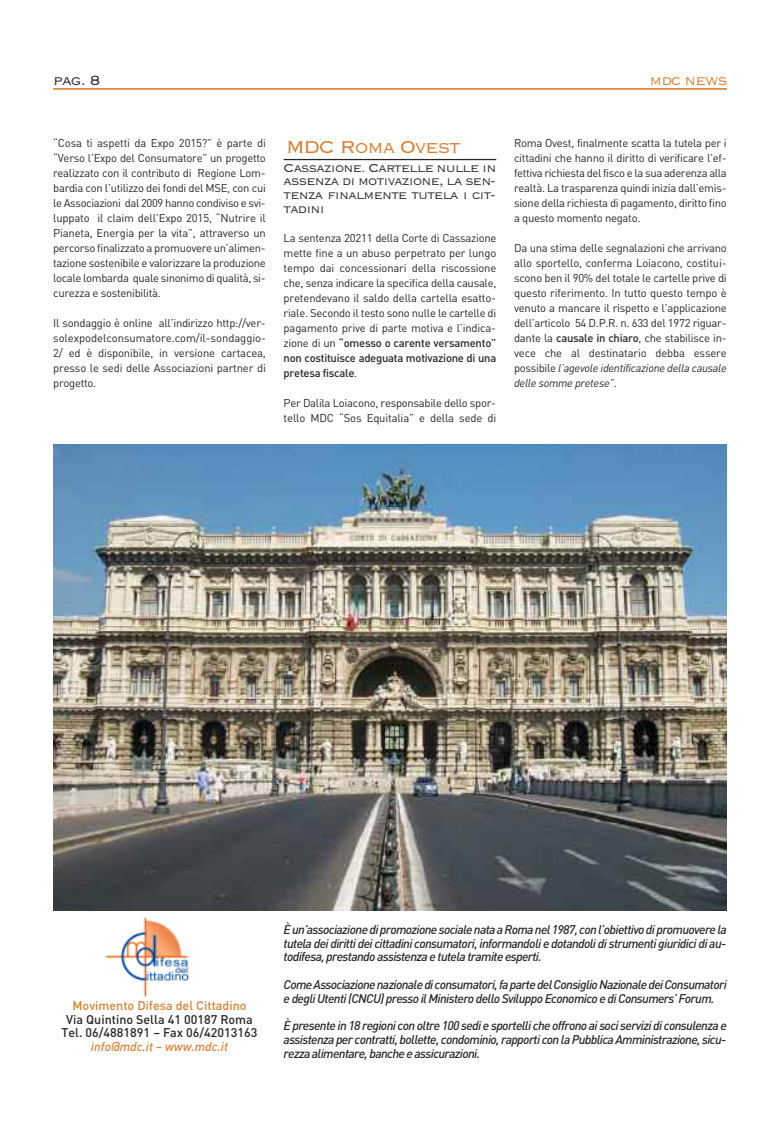
<style>
.page{position:relative;width:780px;height:1134px;background:#fff}
.page>*{position:absolute;margin:0;border:0;box-sizing:border-box;transform-origin:0 0}
.t1{font:300 22.5px "Copperplate";letter-spacing:-.05em;color:#dc7f2f}
.t2{font:300 17.5px "Copperplate";letter-spacing:-.05em;color:#dc7f2f}
.t3{font:300 17.5px "Copperplate";color:#272627}
.t4{font:300 15px/13.8px "Copperplate";letter-spacing:-.05em;color:#272627;text-align:justify}
.t5{font:italic 12.5px/13.8px "DIN Medium";letter-spacing:-.05em;color:#272627;text-align:justify}
.t6{font:500 12.5px/13.8px "DI Nmedium";color:#272627;text-align:center}
.t7{font:500 12.5px "DI Nmedium";color:#dc7f2f}
.t8{font:italic 12.5px "DIN Medium";color:#dc7f2f}
.t9{font:11.25px/15px "DI Nregular";letter-spacing:-.025em;color:#272627;text-align:justify}
.t10{font:500 11.25px/15px "DI Nmedium";letter-spacing:-.025em;color:#272627;text-align:justify}
.t11{font:italic 11.25px/15px "DIN Regular";letter-spacing:-.025em;color:#272627}
.s1{font-family:"DI Nregular";font-weight:400}
.s2{font-family:"DI Nmedium";font-weight:500}
.s3{font-family:"DI Nregular";font-style:normal}
</style>
<div class="page">
<hr style="left:53px;top:88px;width:673px;height:2px;background:#dc7f2f">
<img style="left:105px;top:918px;width:84px;height:79px">
<hr style="left:283px;top:159px;width:213px;height:1px;background:#272627">
<img style="left:53px;top:444px;width:673px;height:467px">
<h2 class="t3" style="left:53px;top:69px;width:49px">pag. 8</h2>
<h2 class="t2" style="left:649px;top:69px;width:79px">mdc news</h2>
<p class="t9" style="left:53px;top:136px;width:214px">“Cosa ti aspetti da Expo 2015?” è parte di “Verso l’Expo del Consumatore” un progetto realizzato con il contributo di Regione Lom&shy;bardia con l’utilizzo dei fondi del MSE, con cui le Associazioni dal 2009 hanno condiviso e svi&shy;luppato il claim dell’Expo 2015, “Nutrire il Pianeta, Energia per la vita”, attraverso un percorso finalizzato a promuovere un’alimen&shy;tazione sostenibile e valorizzare la produzione locale lombarda quale sinonimo di qualità, si&shy;curezza e sostenibilità.</p>
<p class="t9" style="left:53px;top:316px;width:214px">Il sondaggio è online all’indirizzo http://ver&shy;solexpodelconsumatore.com/il-sondaggio-2/ ed è disponibile, in versione cartacea, presso le sedi delle Associazioni partner di progetto.</p>
<h1 class="t1" style="left:286px;top:133px;width:176px">MDC Roma Ovest</h1>
<h3 class="t4" style="left:283px;top:160px;width:214px">Cassazione. Cartelle nulle in assenza di motivazione, la sen&shy;tenza finalmente tutela i cit&shy;tadini</h3>
<p class="t9" style="left:283px;top:230px;width:214px">La sentenza 20211 della Corte di Cassazione mette fine a un abuso perpetrato per lungo tempo dai concessionari della riscossione che, senza indicare la specifica della causale, pretendevano il saldo della cartella esatto&shy;riale. Secondo il testo sono nulle le cartelle di pagamento prive di parte motiva e l’indica-</p>
<p class="t10" style="left:283px;top:335px;width:214px"><span class="s1">zione di un</span> “omesso o carente versamento” non costituisce adeguata motivazione di una pretesa fiscale<span class="s1">.</span></p>
<p class="t9" style="left:283px;top:395px;width:214px">Per Dalila Loiacono, responsabile dello spor&shy;tello MDC “Sos Equitalia” e della sede di</p>
<p class="t9" style="left:514px;top:136px;width:214px">Roma Ovest, finalmente scatta la tutela per i cittadini che hanno il diritto di verificare l’ef&shy;fettiva richiesta del fisco e la sua aderenza alla realtà. La trasparenza quindi inizia dall’emis&shy;sione della richiesta di pagamento, diritto fino a questo momento negato.</p>
<p class="t9" style="left:514px;top:241px;width:214px">Da una stima delle segnalazioni che arrivano allo sportello, conferma Loiacono, costitui&shy;scono ben il 90% del totale le cartelle prive di questo riferimento. In tutto questo tempo è venuto a mancare il rispetto e l’applicazione dell’articolo 54 D.P.R. n. 633 del 1972 riguar&shy;dante la <span class="s2">causale in chiaro</span>, che stabilisce in&shy;vece che al destinatario debba essere</p>
<p class="t11" style="left:514px;top:361px;width:214px"><span class="s3">possibile</span> l’agevole identificazione della causale delle somme pretese”<span class="s3">.</span></p>
<p class="t7" style="left:72px;top:997px;width:176px">Movimento Difesa del Cittadino</p>
<p class="t6" style="left:61px;top:1012px;width:198px">Via Quintino Sella 41 00187 Roma<br>Tel. 06/4881891 – Fax 06/42013163</p>
<p class="t8" style="left:91px;top:1039px;width:139px">info@mdc.it – www.mdc.it</p>
<p class="t5" style="left:283px;top:922px;width:444px">Èun’associazione dipromozione sociale nataa Romanel1987,conl’obiettivodi promuoverela tutela dei diritti dei cittadini consumatori, informandoli e dotandoli di strumenti giuridici di au&shy;todifesa, prestando assistenza e tutela tramite esperti.</p>
<p class="t5" style="left:283px;top:977px;width:444px">ComeAssociazionenazionalediconsumatori,fapartedelConsiglioNazionaledeiConsumatori e degli Utenti (CNCU) presso il Ministero dello Sviluppo Economico e di Consumers’ Forum.</p>
<p class="t5" style="left:283px;top:1018px;width:444px">È presente in 18 regioni con oltre 100 sedi e sportelli che offrono ai soci servizi di consulenza e assistenza per contratti, bollette, condominio, rapporti con la Pubblica Amministrazione, sicu&shy;rezza alimentare, banche e assicurazioni.</p>
</div>
